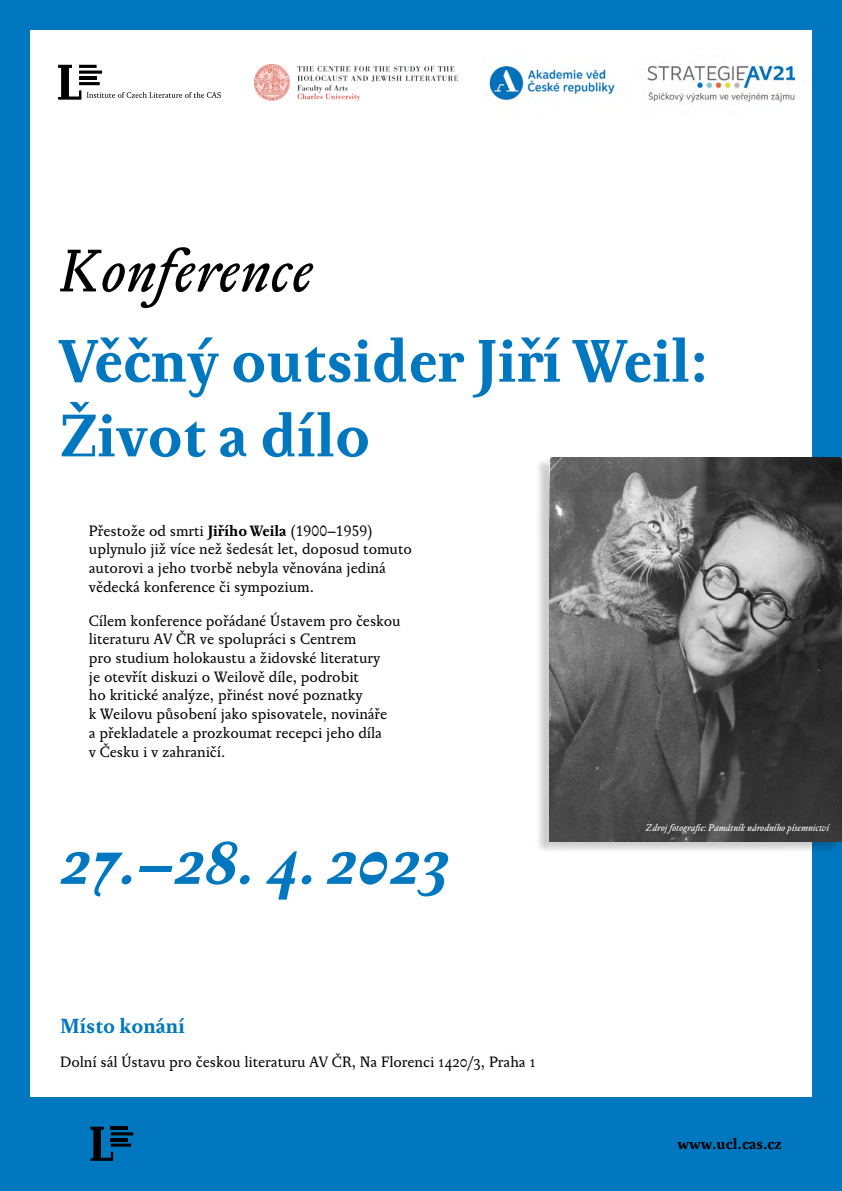
<style>
.page{position:relative;width:842px;height:1191px;background:#0077be}
.page>*{position:absolute;margin:0;border:0;box-sizing:border-box;transform-origin:0 0}
.t1{font:700 62.2px/74.7px "Pentagraf";color:#0077be}
.t2{font:italic 700 62.2px "Pentagraf";color:#0077be}
.t3{font:italic 62.2px "Pentagraf";color:#000}
.t4{font:700 21.2px "Pentagraf";color:#0077be}
.t5{font:15.6px/18.7px "Pentagraf";color:#000}
.t6{font:700 15.6px "Pentagraf";color:#000}
.t7{font:italic 10px "Pentagraf";color:#fff}
.s1{font-weight:700}
</style>
<div class="page">
<div style="left:30px;top:30px;width:782px;height:1066px;background:#fff"></div>
<hr style="left:111px;top:1126px;width:17px;height:3px;background:#000">
<hr style="left:111px;top:1132px;width:22px;height:3px;background:#000">
<hr style="left:111px;top:1138px;width:17px;height:3px;background:#000">
<hr style="left:111px;top:1143px;width:20px;height:3px;background:#000">
<svg style="left:90px;top:1126px;width:23px;height:34px"></svg>
<img style="left:486px;top:62px;width:318px;height:41px">
<hr style="left:79px;top:65px;width:18px;height:3px;background:#000">
<svg style="left:81px;top:70px;width:21px;height:4px"></svg>
<hr style="left:79px;top:76px;width:18px;height:3px;background:#000">
<hr style="left:79px;top:82px;width:21px;height:3px;background:#000">
<svg style="left:58px;top:65px;width:23px;height:35px"></svg>
<svg style="left:87px;top:92px;width:134px;height:6px"></svg>
<img style="left:254px;top:65px;width:204px;height:36px">
<div style="left:535px;top:457px;width:305px;height:395px;background:#000;opacity:.2"></div>
<img style="left:549px;top:458px;width:293px;height:383px">
<h1 class="t3" style="left:60px;top:232px;width:255px">Konference</h1>
<h1 class="t1" style="left:60px;top:325px;width:649px">Věčný outsider Jiří Weil:<br>Život a dílo</h1>
<p class="t5" style="left:89px;top:521px;width:325px">Přestože od smrti <span class="s1">Jiřího Weila</span> (1900–1959) uplynulo již více než šedesát let, doposud tomuto autorovi a jeho tvorbě nebyla věnována jediná vědecká konference či sympozium.</p>
<p class="t5" style="left:89px;top:611px;width:313px">Cílem konference pořádané Ústavem pro českou literaturu AV ČR ve spolupráci s Centrem<br>pro studium holokaustu a židovské literatury<br>je otevřít diskuzi o Weilově díle, podrobit<br>ho kritické analýze, přinést nové poznatky<br>k Weilovu působení jako spisovatele, novináře<br>a překladatele a prozkoumat recepci jeho díla<br>v Česku i v zahraničí.</p>
<h1 class="t2" style="left:60px;top:827px;width:391px">27.–28. 4.2023</h1>
<h2 class="t4" style="left:60px;top:1013px;width:126px">Místo konání</h2>
<p class="t5" style="left:60px;top:1053px;width:477px">Dolní sál Ústavu pro českou literaturu AV ČR, Na Florenci 1420/3, Praha 1</p>
<p class="t7" style="left:645px;top:821px;width:185px">Zdroj fotografie: Památník národního písemnictví</p>
<p class="t6" style="left:677px;top:1134px;width:106px">www.ucl.cas.cz</p>
</div>
